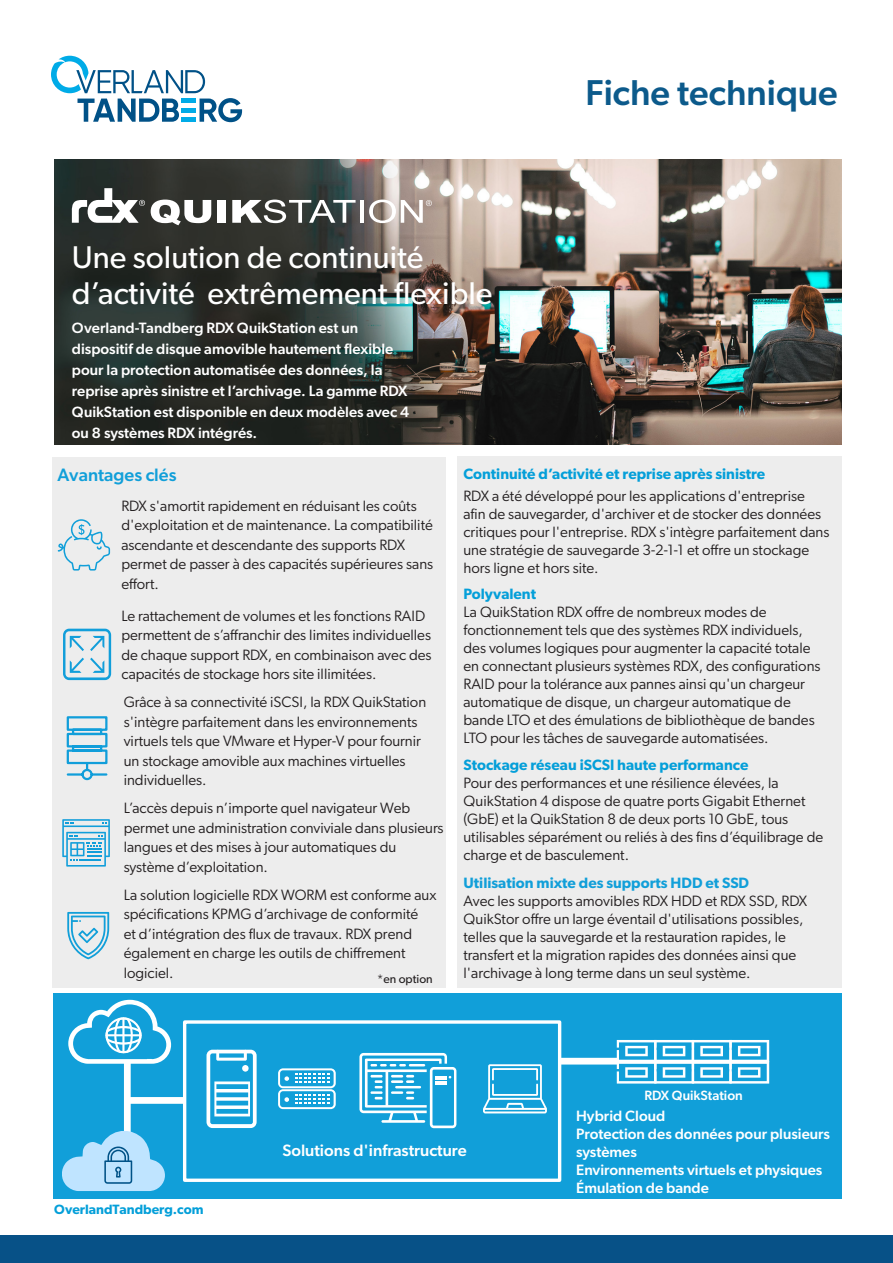
<style>
.page{position:relative;width:893px;height:1263px;background:#fff}
.page>*{position:absolute;margin:0;border:0;box-sizing:border-box;transform-origin:0 0}
.t1{font:500 36px "Gibson";color:#0c5a8b}
.t2{font:31.5px/36px "Gibson";color:#fff}
.t3{font:500 18px "Gibson";color:#119fd9}
.TINY_TABLE{font:500 16.5px "Gibson";color:#fff}
.BODY{font:15px/18px "Gibson";color:#231f20}
.BULLET_DESCRIPTION{font:15px/19.5px "Gibson";color:#231f20}
.TINY_TABLE-2{font:500 15px/21px "Gibson";color:#fff}
.BODY-2{font:600 15px "Gibson";color:#049fd9}
.BODY-3{font:600 15px "Gibson";color:#119fd9}
.t4{font:600 13.5px "Gibson";color:#049fd9}
.TINY_TABLE-3{font:500 13.5px "Gibson";color:#fff}
.BODY-4{font:12px "Gibson";color:#231f20}
.s1{font-style:inherit}
</style>
<div class="page">
<svg style="left:51px;top:56px;width:191px;height:66px"></svg>
<div style="left:0;top:1235px;width:893px;height:28px;background:#075187"></div>
<div style="left:53px;top:994px;width:788px;height:205px;background:#119fd9"></div>
<div style="left:124px;top:1060px;width:7px;height:74px;background:#fff"></div>
<div style="left:126px;top:1097px;width:58px;height:7px;background:#fff"></div>
<div style="left:183px;top:1020px;width:378px;height:162px;border:3px solid #fff"></div>
<svg style="left:278px;top:1068px;width:58px;height:41px"></svg>
<svg style="left:207px;top:1050px;width:50px;height:78px"></svg>
<svg style="left:359px;top:1053px;width:97px;height:75px"></svg>
<svg style="left:483px;top:1064px;width:64px;height:49px"></svg>
<svg style="left:62px;top:1131px;width:103px;height:60px"></svg>
<svg style="left:68px;top:1000px;width:103px;height:64px"></svg>
<hr style="left:106px;top:1034px;width:36px;height:2px;background:#fff">
<hr style="left:122px;top:1017px;width:3px;height:36px;background:#fff">
<div style="left:559px;top:1058px;width:58px;height:6px;background:#fff"></div>
<svg style="left:617px;top:1040px;width:152px;height:43px"></svg>
<img style="left:54px;top:159px;width:787px;height:285px">
<div style="left:53px;top:457px;width:393px;height:530px;background:#ededed"></div>
<div style="left:457px;top:456px;width:384px;height:531px;background:#ededed"></div>
<svg style="left:58px;top:519px;width:52px;height:51px"></svg>
<svg style="left:67px;top:912px;width:42px;height:47px"></svg>
<svg style="left:71px;top:188px;width:74px;height:35px"></svg>
<svg style="left:151px;top:200px;width:60px;height:25px"></svg>
<div style="left:217px;top:200px;width:9px;height:23px;background:#fff"></div>
<svg style="left:232px;top:200px;width:124px;height:23px"></svg>
<hr style="left:360px;top:200px;width:4px;height:23px;background:#fff">
<svg style="left:369px;top:200px;width:63px;height:23px"></svg>
<svg style="left:63px;top:629px;width:48px;height:51px"></svg>
<svg style="left:62px;top:819px;width:48px;height:47px"></svg>
<svg style="left:66px;top:716px;width:42px;height:65px"></svg>
<h1 class="t2" style="left:72px;top:238px;width:422px">Une solution de continuité d’activité extrêmement flexible</h1>
<h3 class="TINY_TABLE-2" style="left:72px;top:317px;width:339px">Overland-Tandberg RDX QuikStation est un dispositif de disque amovible hautement flexible pour la protection automatisée des données, la reprise après sinistre et l’archivage. La gamme RDX QuikStation est disponible en deux modèles avec 4 ou 8 systèmes RDX intégrés.</h3>
<p class="t1" style="left:585px;top:71px;width:254px">Fiche technique</p>
<p class="t3" style="left:58px;top:464px;width:120px">Avantages clés</p>
<p class="BULLET_DESCRIPTION" style="left:121px;top:495px;width:313px">RDX s'amortit rapidement en réduisant les coûts d'exploitation et de maintenance. La compatibilité ascendante et descendante des supports RDX permet de passer à des capacités supérieures sans effort.</p>
<p class="BULLET_DESCRIPTION" style="left:121px;top:606px;width:312px">Le rattachement de volumes et les fonctions RAID permettent de s’affranchir des limites individuelles de chaque support RDX, en combinaison avec des capacités de stockage hors site illimitées.</p>
<p class="BULLET_DESCRIPTION" style="left:124px;top:692px;width:304px">Grâce à sa connectivité iSCSI, la RDX QuikStation s'intègre parfaitement dans les environnements virtuels tels que VMware et Hyper-V pour fournir un stockage amovible aux machines virtuelles individuelles.</p>
<p class="BULLET_DESCRIPTION" style="left:124px;top:798px;width:321px">L’accès depuis n’importe quel navigateur Web permet une administration conviviale dans plusieurs langues et des mises à jour automatiques du système d’exploitation.</p>
<p class="BULLET_DESCRIPTION" style="left:124px;top:885px;width:314px">La solution logicielle RDX WORM est conforme aux spécifications KPMG d’archivage de conformité<br>et d’intégration des flux de travaux. RDX prend également en charge les outils de chiffrement logiciel.</p>
<p class="BODY-4" style="left:377px;top:972px;width:57px"><span class="s1">*</span>en option</p>
<p class="BODY-2" style="left:463px;top:464px;width:303px">Continuité d’activité et reprise après sinistre</p>
<p class="BODY" style="left:463px;top:486px;width:368px">RDX a été développé pour les applications d'entreprise afin de sauvegarder, d'archiver et de stocker des données critiques pour l'entreprise. RDX s'intègre parfaitement dans une stratégie de sauvegarde 3-2-1-1 et offre un stockage hors ligne et hors site.</p>
<h4 class="BODY-2" style="left:463px;top:585px;width:74px">Polyvalent</h4>
<p class="BODY" style="left:463px;top:603px;width:359px">La QuikStation RDX offre de nombreux modes de fonctionnement tels que des systèmes RDX individuels, des volumes logiques pour augmenter la capacité totale en connectant plusieurs systèmes RDX, des configurations RAID pour la tolérance aux pannes ainsi qu'un chargeur automatique de disque, un chargeur automatique de bande LTO et des émulations de bibliothèque de bandes LTO pour les tâches de sauvegarde automatisées.</p>
<h4 class="BODY-2" style="left:463px;top:756px;width:286px">Stockage réseau iSCSI haute performance</h4>
<p class="BODY" style="left:463px;top:773px;width:361px">Pour des performances et une résilience élevées, la QuikStation 4 dispose de quatre ports Gigabit Ethernet (GbE) et la QuikStation 8 de deux ports 10 GbE, tous utilisables séparément ou reliés à des fins d’équilibrage de charge et de basculement.</p>
<p class="BODY-3" style="left:463px;top:874px;width:287px">Utilisation mixte des supports HDD et SSD</p>
<p class="BODY" style="left:463px;top:891px;width:345px">Avec les supports amovibles RDX HDD et RDX SSD, RDX QuikStor offre un large éventail d'utilisations possibles, telles que la sauvegarde et la restauration rapides, le transfert et la migration rapides des données ainsi que l'archivage à long terme dans un seul système.</p>
<p class="TINY_TABLE-3" style="left:644px;top:1087px;width:100px">RDX QuikStation</p>
<p class="t4" style="left:54px;top:1201px;width:151px">OverlandTandberg.com</p>
<p class="TINY_TABLE" style="left:282px;top:1140px;width:186px">Solutions d'infrastructure</p>
<p class="TINY_TABLE-2" style="left:576px;top:1105px;width:91px">Hybrid Cloud</p>
<p class="TINY_TABLE-2" style="left:576px;top:1124px;width:255px;line-height:18px">Protection des données pour plusieurs systèmes</p>
<p class="TINY_TABLE-2" style="left:576px;top:1159px;width:248px">Environnements virtuels et physiques</p>
<p class="TINY_TABLE-2" style="left:576px;top:1177px;width:134px">Émulation de bande</p>
</div>
